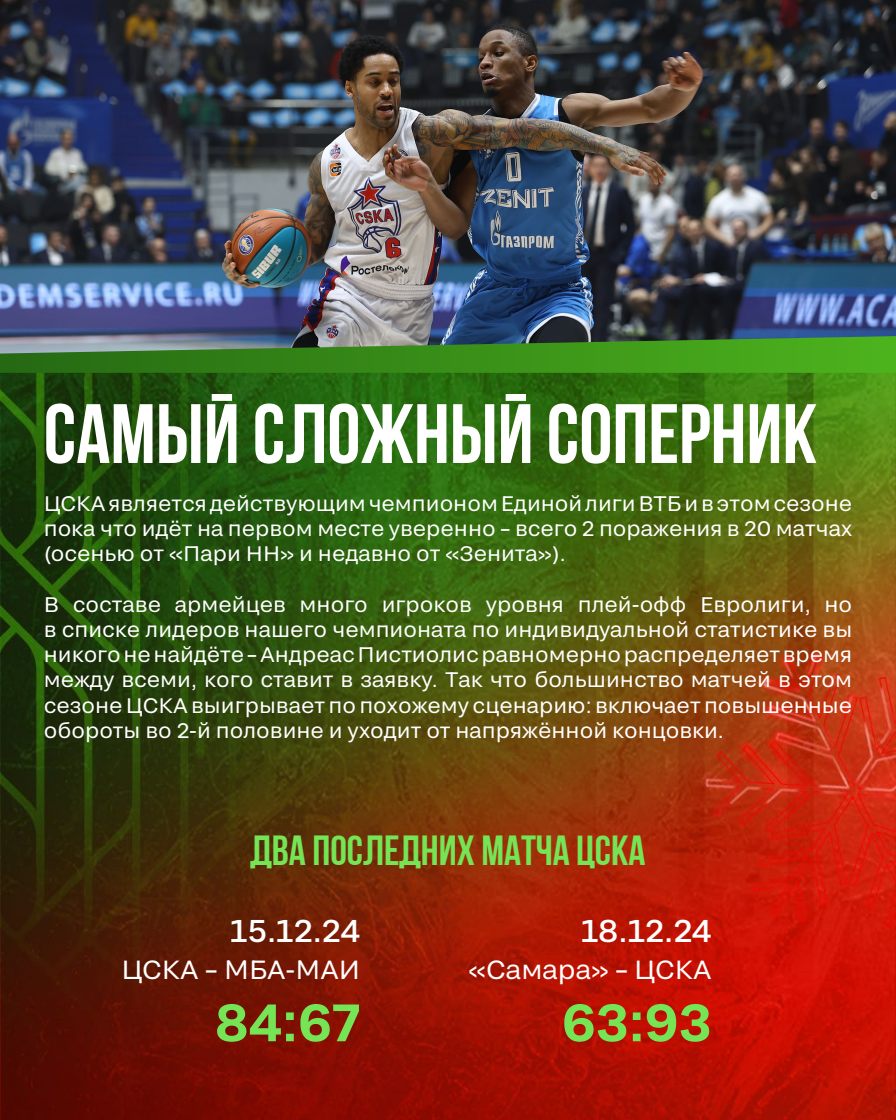
<style>
.page{position:relative;width:896px;height:1120px;background:#fff}
.page>*{position:absolute;margin:0;border:0;box-sizing:border-box;transform-origin:0 0}
.t1{font:84px "Bebas Neue Cyrillic";color:#fff}
.t2{font:600 52.5px "TRY Grtsk";color:#75e455}
.t3{font:42px "Bebas Neue Cyrillic";color:#75e455}
.t4{font:500 31.5px "TRY Grtsk";letter-spacing:-.005em;color:#fff}
.t5{font:26.25px "TRY Grtsk";color:#fff}
.t6{font:21px/25.2px "TRY Grtsk";color:#fff;text-align:justify}
</style>
<div class="page">
<img style="left:0;top:373px;width:896px;height:747px">
<img style="left:0;top:0;width:896px;height:336px">
<svg style="left:0;top:336px;width:896px;height:37px;background:#478c34"></svg>
<h1 class="t1" style="left:44px;top:388px;width:775px">Самый сложный соперник</h1>
<p class="t6" style="left:44px;top:491px;width:810px">ЦСКА является действующим чемпионом Единой лиги ВТБ и в этом сезоне пока что идёт на первом месте уверенно – всего 2 поражения в 20 матчах (осенью от «Пари НН» и недавно от «Зенита»).</p>
<p class="t6" style="left:44px;top:591px;width:810px">В составе армейцев много игроков уровня плей-офф Евролиги, но в списке лидеров нашего чемпионата по индивидуальной статистике вы никого не найдёте – Андреас Пистиолис равномерно распределяет время между всеми, кого ставит в заявку. Так что большинство матчей в этом сезоне ЦСКА выигрывает по похожему сценарию: включает повышенные обороты во 2-й половине и уходит от напряжённой концовки.</p>
<h3 class="t3" style="left:250px;top:828px;width:397px">Два последних матча ЦСКА</h3>
<h3 class="t4" style="left:230px;top:912px;width:131px">15.12.24</h3>
<p class="t5" style="left:121px;top:953px;width:240px">ЦСКА – МБА-МАИ</p>
<h2 class="t2" style="left:215px;top:990px;width:147px">84:67</h2>
<h3 class="t4" style="left:581px;top:912px;width:132px">18.12.24</h3>
<p class="t5" style="left:469px;top:953px;width:244px">«Самара» – ЦСКА</p>
<h2 class="t2" style="left:562px;top:990px;width:151px">63:93</h2>
</div>
